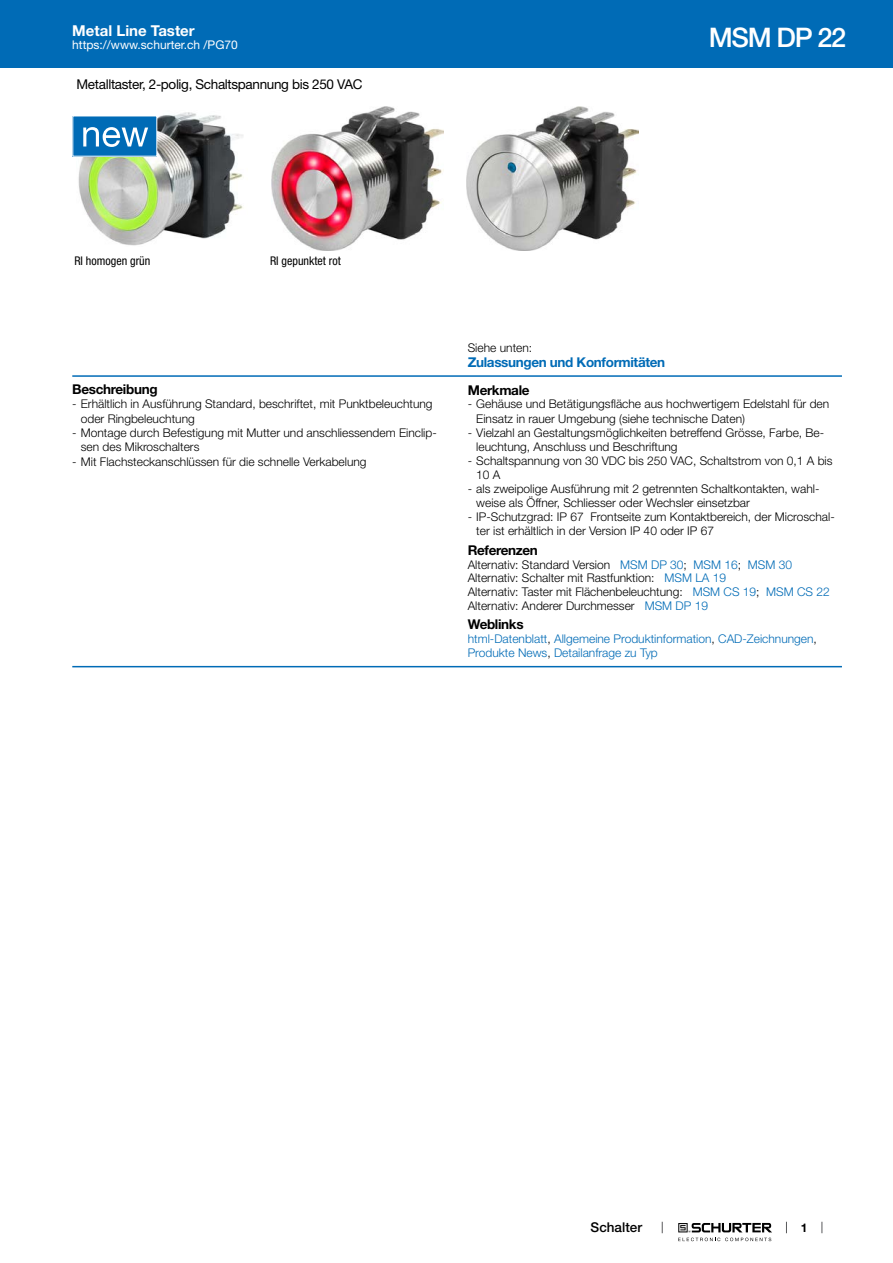
<style>
.page{position:relative;width:893px;height:1263px;background:#fff}
.page>*{position:absolute;margin:0;border:0;box-sizing:border-box;transform-origin:0 0}
.t1{font:500 27px "Helvetica Neue LT";letter-spacing:-.05em;color:#fff}
.t2{font:700 15px "Helvetica Neue LT";color:#fff}
.t3{font:13.5px "Helvetica Neue LT";letter-spacing:-.025em;color:#000}
.t4{font:700 13.5px "Helvetica Neue LT";letter-spacing:-.025em;color:#000}
.t5{font:700 13.5px "Helvetica Neue LT";letter-spacing:-.025em;color:#006bb6}
.t6{font:500 13.5px "Helvetica Neue LT";color:#000}
.t7{font:300 12px/14.4px "Helvetica Neue LT";color:#000}
.t8{font:300 12px/14.4px "Helvetica Neue LT";color:#006bb6}
.t9{font:12px "Helvetica Neue LT";color:#fff}
.t10{font:condensed 12px "Helvetica Neue LT";color:#000}
.t11{font:700 12px "Helvetica Neue LT";color:#000}
.s1{color:#006bb6}
.s2{color:#000}
</style>
<div class="page">
<svg style="left:678px;top:1223px;width:94px;height:18px"></svg>
<div style="left:0;top:0;width:893px;height:68px;background:#006bb6"></div>
<img style="left:78px;top:112px;width:165px;height:134px">
<img style="left:271px;top:107px;width:172px;height:144px">
<img style="left:467px;top:107px;width:172px;height:144px">
<div style="left:73px;top:116px;width:84px;height:40px;background:#006bb6"></div>
<div style="left:72px;top:115px;width:85px;height:42px;border:1px solid #fff"></div>
<svg style="left:83px;top:127px;width:65px;height:20px"></svg>
<hr style="left:72px;top:375px;width:770px;height:2px;background:#006bb6">
<hr style="left:72px;top:666px;width:770px;height:1px;background:#006bb6">
<p class="t2" style="left:72px;top:21px;width:124px">Metal Line Taster</p>
<p class="t9" style="left:72px;top:38px;width:167px">https://www.schurter.ch /PG70</p>
<p class="t3" style="left:77px;top:76px;width:288px">Metalltaster, 2-polig, Schaltspannung bis 250 VAC</p>
<h1 class="t1" style="left:709px;top:21px;width:139px">MSM DP 22</h1>
<p class="t10" style="left:74px;top:253px;width:77px">RI homogen grün</p>
<p class="t10" style="left:270px;top:253px;width:72px">RI gepunktet rot</p>
<p class="t4" style="left:72px;top:381px;width:87px">Beschreibung</p>
<p class="t7" style="left:81px;top:396px;width:353px;text-indent:-9px">- Erhältlich in Ausführung Standard, beschriftet, mit Punktbeleuchtung oder Ringbeleuchtung</p>
<p class="t7" style="left:81px;top:425px;width:358px;text-indent:-9px">- Montage durch Befestigung mit Mutter und anschliessendem Einclip&shy;sen des Mikroschalters</p>
<p class="t7" style="left:72px;top:454px;width:296px">- Mit Flachsteckanschlüssen für die schnelle Verkabelung</p>
<p class="t7" style="left:468px;top:340px;width:66px">Siehe unten:</p>
<p class="t5" style="left:468px;top:353px;width:199px">Zulassungen und Konformitäten</p>
<p class="t4" style="left:468px;top:381px;width:63px">Merkmale</p>
<p class="t7" style="left:476px;top:397px;width:354px;text-indent:-9px">- Gehäuse und Betätigungsfläche aus hochwertigem Edelstahl für den<br>Einsatz in rauer Umgebung (siehe technische Daten)</p>
<p class="t7" style="left:476px;top:425px;width:349px;text-indent:-9px">- Vielzahl an Gestaltungsmöglichkeiten betreffend Grösse, Farbe, Be&shy;leuchtung, Anschluss und Beschriftung</p>
<p class="t7" style="left:476px;top:453px;width:358px;text-indent:-9px">- Schaltspannung von 30 VDC bis 250 VAC, Schaltstrom von 0,1 A bis<br>10 A</p>
<p class="t7" style="left:476px;top:481px;width:345px;text-indent:-9px">- als zweipolige Ausführung mit 2 getrennten Schaltkontakten, wahl&shy;weise als Öffner, Schliesser oder Wechsler einsetzbar</p>
<p class="t7" style="left:476px;top:509px;width:360px;text-indent:-9px">- IP-Schutzgrad: IP 67 Frontseite zum Kontaktbereich, der Microschal&shy;ter ist erhältlich in der Version IP 40 oder IP 67</p>
<p class="t4" style="left:468px;top:542px;width:72px">Referenzen</p>
<p class="t7" style="left:468px;top:557px;width:364px;line-height:13.8px">Alternativ: Standard Version <span class="s1">MSM DP 30</span>; <span class="s1">MSM 16</span>; <span class="s1">MSM 30<br></span>Alternativ: Schalter mit Rastfunktion: <span class="s1">MSM LA 19<br></span>Alternativ: Taster mit Flächenbeleuchtung: <span class="s1">MSM CS 19</span>; <span class="s1">MSM CS 22<br></span>Alternativ: Anderer Durchmesser <span class="s1">MSM DP 19</span></p>
<p class="t4" style="left:468px;top:616px;width:57px">Weblinks</p>
<p class="t8" style="left:468px;top:631px;width:351px">html-Datenblatt<span class="s2">,</span> Allgemeine Produktinformation<span class="s2">,</span> CAD-Zeichnungen<span class="s2">,<br></span>Produkte News<span class="s2">,</span> Detailanfrage zu Typ</p>
<p class="t6" style="left:591px;top:1219px;width:53px">Schalter</p>
<p class="t11" style="left:801px;top:1220px;width:8px">1</p>
</div>
